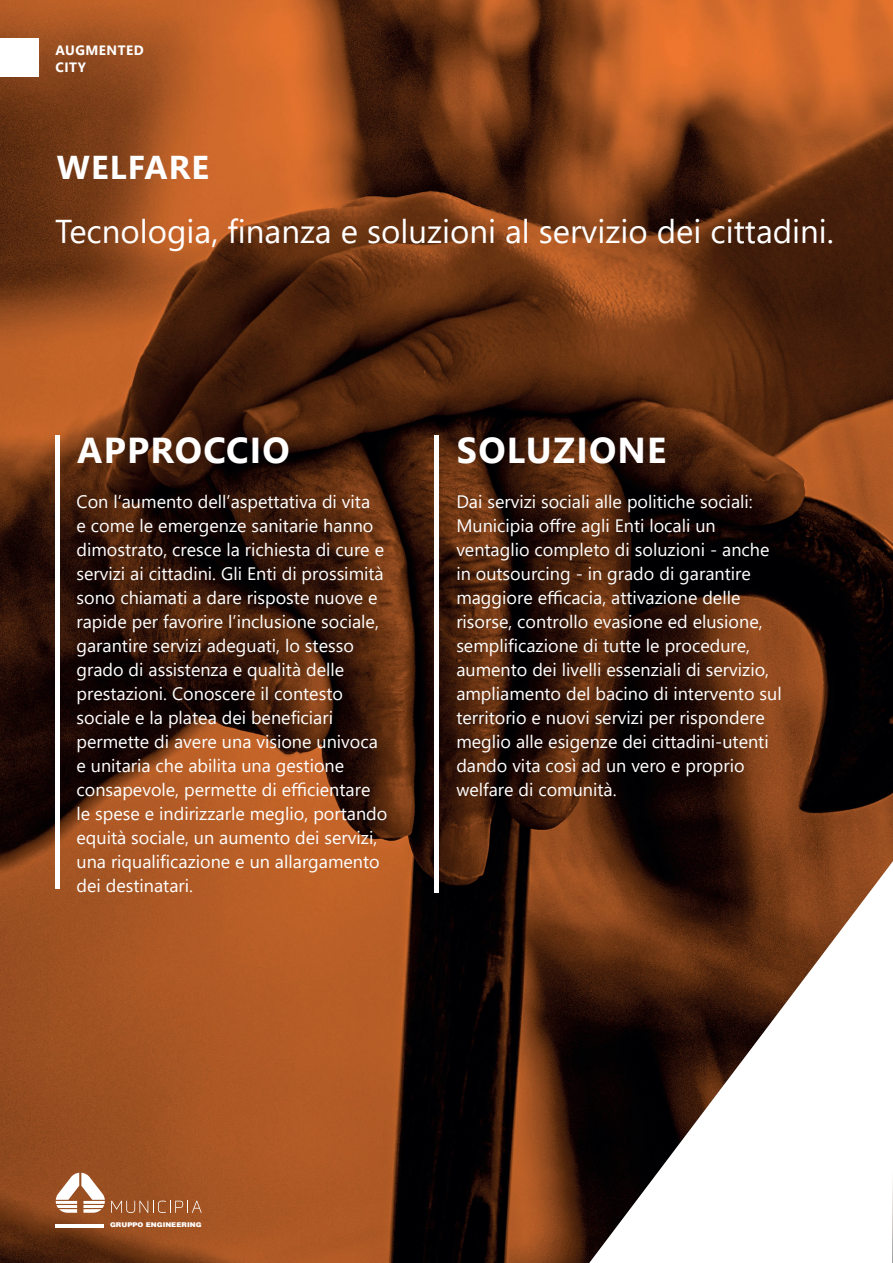
<style>
.page{position:relative;width:893px;height:1263px;background:#fff}
.page>*{position:absolute;margin:0;border:0;box-sizing:border-box;transform-origin:0 0}
.t1{font:700 36px "Segoe UI";letter-spacing:.035em;color:#fff}
.t2{font:33px "Segoe UI";color:#fff}
.t3{font:700 33px "Segoe UI";letter-spacing:.035em;color:#fff}
.t4{font:18px/24px "Segoe UI";color:#fff}
.t5{font:700 13.5px/16.2px "Segoe UI";letter-spacing:.035em;color:#fff}
.t6{font:900 6.45px "Helvetica LT Std";color:#fff;scale:1.08 1}
</style>
<div class="page">
<img style="left:0;top:0;width:893px;height:1263px">
<div style="left:0;top:38px;width:39px;height:39px;background:#fff"></div>
<svg style="left:589px;top:861px;width:304px;height:402px"></svg>
<hr style="left:56px;top:1224px;width:48px;height:3px;background:#fff">
<svg style="left:111px;top:1200px;width:91px;height:13px"></svg>
<svg style="left:56px;top:1173px;width:49px;height:40px"></svg>
<div style="left:55px;top:435px;width:5px;height:454px;background:#fff"></div>
<div style="left:434px;top:435px;width:5px;height:458px;background:#fff"></div>
<p class="t5" style="left:56px;top:42px;width:90px">AUGMENTED<br>CITY</p>
<h2 class="t3" style="left:57px;top:136px;width:154px">WELFARE</h2>
<h2 class="t2" style="left:55px;top:200px;width:780px">Tecnologia, finanza e soluzioni al servizio dei cittadini.</h2>
<h1 class="t1" style="left:77px;top:416px;width:214px">APPROCCIO</h1>
<h1 class="t1" style="left:457px;top:416px;width:211px">SOLUZIONE</h1>
<p class="t4" style="left:77px;top:488px;width:312px">Con l’aumento dell’aspettativa di vita<br>e come le emergenze sanitarie hanno dimostrato, cresce la richiesta di cure e servizi ai cittadini. Gli Enti di prossimità sono chiamati a dare risposte nuove e rapide per favorire l’inclusione sociale, garantire servizi adeguati, lo stesso grado di assistenza e qualità delle prestazioni. Conoscere il contesto sociale e la platea dei beneficiari permette di avere una visione univoca e unitaria che abilita una gestione consapevole, permette di efficientare le spese e indirizzarle meglio, portando equità sociale, un aumento dei servizi, una riqualificazione e un allargamento dei destinatari.</p>
<p class="t4" style="left:456px;top:488px;width:327px">Dai servizi sociali alle politiche sociali:<br>Municipia offre agli Enti locali un ventaglio completo di soluzioni - anche in outsourcing - in grado di garantire maggiore efficacia, attivazione delle risorse, controllo evasione ed elusione, semplificazione di tutte le procedure, aumento dei livelli essenziali di servizio, ampliamento del bacino di intervento sul territorio e nuovi servizi per rispondere meglio alle esigenze dei cittadini-utenti dando vita così ad un vero e proprio welfare di comunità.</p>
<p class="t6" style="left:110px;top:1220px;width:86px">GRUPPO ENGINEERING</p>
</div>
